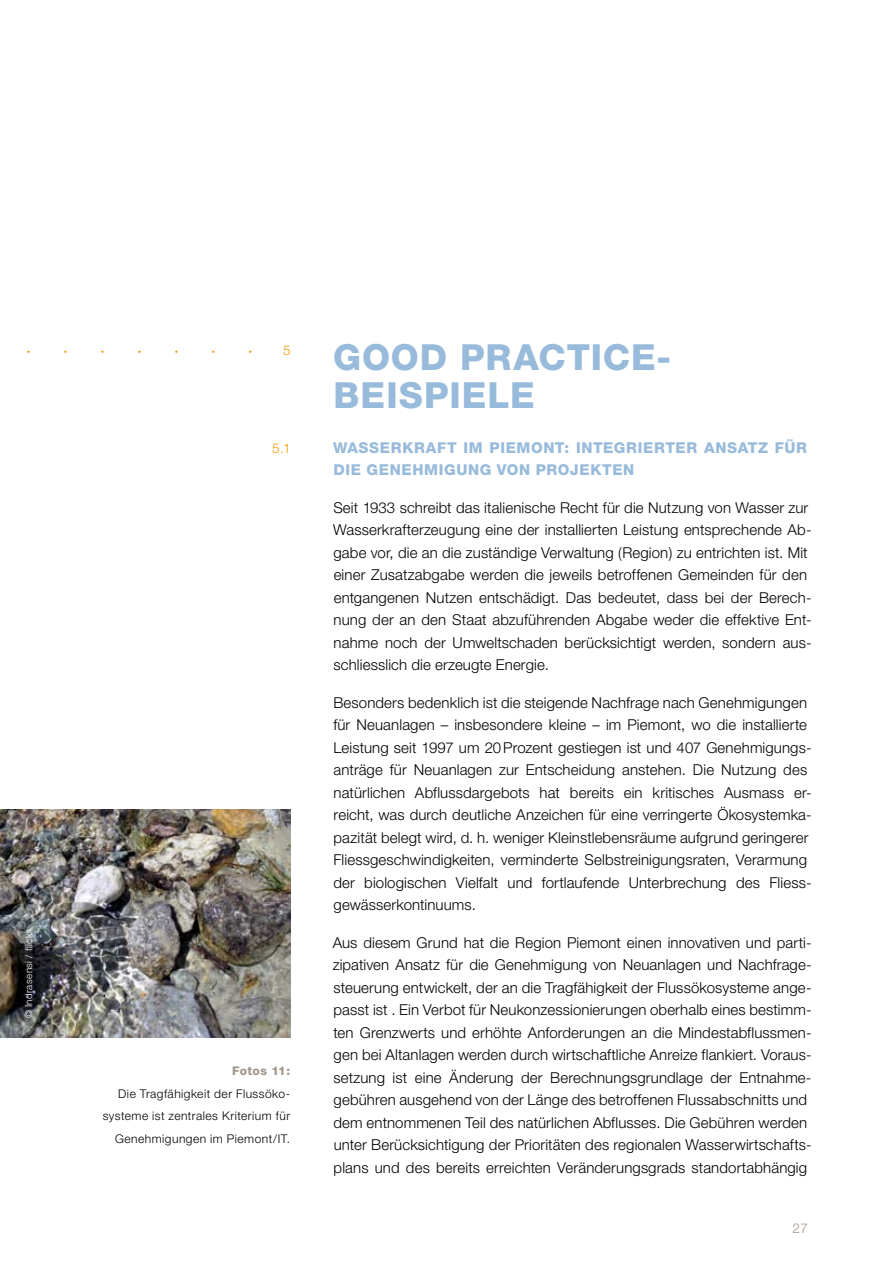
<style>
.page{position:relative;width:893px;height:1263px;background:#fff}
.page>*{position:absolute;margin:0;border:0;box-sizing:border-box;transform-origin:0 0}
.t1{font:800 36px/37.5px "Helvetica Neue CE";letter-spacing:.02em;color:#98bbdb}
.t2{font:300 15px/22.5px "Helvetica Neue CE";letter-spacing:.01em;color:#000}
.t3{font:800 15px "Helvetica Neue CE";letter-spacing:.03em;color:#98bbdb}
.t4{font:300 13.5px "Helvetica Neue CE";color:#f39900}
.t5{font:300 13.5px "Helvetica Neue CE";color:#a19689}
.t6{font:300 12px/22.5px "Helvetica Neue CE";letter-spacing:.04em;color:#000;text-align:right}
.t7{font:800 12px "Helvetica Neue CE";color:#a19689}
.t8{font:300 9.75px "Helvetica Neue CE";letter-spacing:.045em;color:#fff}
</style>
<div class="page">
<img style="left:0;top:809px;width:291px;height:229px">
<p class="t8" style="left:23px;top:1018px;width:90px;rotate:-90deg">© Indrasensi / flickr</p>
<p class="t4" style="left:283px;top:342px;width:9px">5</p>
<p class="t4" style="left:272px;top:440px;width:20px">5.1</p>
<p class="t7" style="left:232px;top:1063px;width:60px">Fotos 11:</p>
<p class="t6" style="left:103px;top:1082px;width:189px">Die Tragfähigkeit der Flussöko&shy;systeme ist zentrales Kriterium für<br>Genehmigungen im Piemont/IT.</p>
<h1 class="t1" style="left:334px;top:339px;width:339px;text-indent:127px">PRACTICE-<br>BEISPIELE</h1>
<p class="t3" style="left:333px;top:438px;width:27px">WASSER</p>
<p class="t3" style="left:402px;top:438px;width:110px">KRAFT IM PIEMON</p>
<p class="t3" style="left:555px;top:438px;width:60px">T: INTEGRIER</p>
<p class="t3" style="left:665px;top:438px;width:51px">TER ANSA</p>
<p class="t3" style="left:748px;top:438px;width:49px">TZ FÜR</p>
<p class="t3" style="left:334px;top:461px;width:10px">DIE</p>
<p class="t3" style="left:367px;top:461px;width:13px">GENE</p>
<p class="t3" style="left:413px;top:461px;width:24px">HMIGUNG</p>
<p class="t3" style="left:497px;top:461px;width:127px">VON PROJE KTEN</p>
<p class="t2" style="left:333px;top:496px;width:480px">Seit 1933 schreibt das italienische Recht für die Nutzung von Wasser zur Wasserkrafterzeugung eine der installierten Leistung entsprechende Ab&shy;gabe vor, die an die zuständige Verwaltung (Region) zu entrichten ist. Mit einer Zusatzabgabe werden die jeweils betroffenen Gemeinden für den entgangenen Nutzen entschädigt. Das bedeutet, dass bei der Berech&shy;nung der an den Staat abzuführenden Abgabe weder die effektive Ent&shy;nahme noch der Umweltschaden berücksichtigt werden, sondern aus&shy;schliesslich die erzeugte Energie.</p>
<p class="t2" style="left:333px;top:691px;width:480px">Besonders bedenklich ist die steigende Nachfrage nach Genehmigungen für Neuanlagen – insbesondere kleine – im Piemont, wo die installierte Leistung seit 1997 um 20Prozent gestiegen ist und 407 Genehmigungs&shy;anträge für Neuanlagen zur Entscheidung anstehen. Die Nutzung des natürlichen Abflussdargebots hat bereits ein kritisches Ausmass er&shy;reicht, was durch deutliche Anzeichen für eine verringerte Ökosystemka&shy;pazität belegt wird, d. h. weniger Kleinstlebensräume aufgrund geringerer Fliessgeschwindigkeiten, verminderte Selbstreinigungsraten, Verarmung der biologischen Vielfalt und fortlaufende Unterbrechung des Fliess&shy;gewässerkontinuums.</p>
<p class="t2" style="left:333px;top:931px;width:480px">Aus diesem Grund hat die Region Piemont einen innovativen und parti&shy;zipativen Ansatz für die Genehmigung von Neuanlagen und Nachfrage&shy;steuerung entwickelt, der an die Tragfähigkeit der Flussökosysteme ange&shy;passt ist . Ein Verbot für Neukonzessionierungen oberhalb eines bestimm&shy;ten Grenzwerts und erhöhte Anforderungen an die Mindestabflussmen&shy;gen bei Altanlagen werden durch wirtschaftliche Anreize flankiert. Voraus&shy;setzung ist eine Änderung der Berechnungsgrundlage der Entnahme&shy;gebühren ausgehend von der Länge des betroffenen Flussabschnitts und dem entnommenen Teil des natürlichen Abflusses. Die Gebühren werden unter Berücksichtigung der Prioritäten des regionalen Wasserwirtschafts&shy;plans und des bereits erreichten Veränderungsgrads standortabhängig</p>
<h1 class="t1" style="left:333px;top:339px;width:29px">GOOD</h1>
<p class="t5" style="left:793px;top:1220px;width:17px">27</p>
</div>
